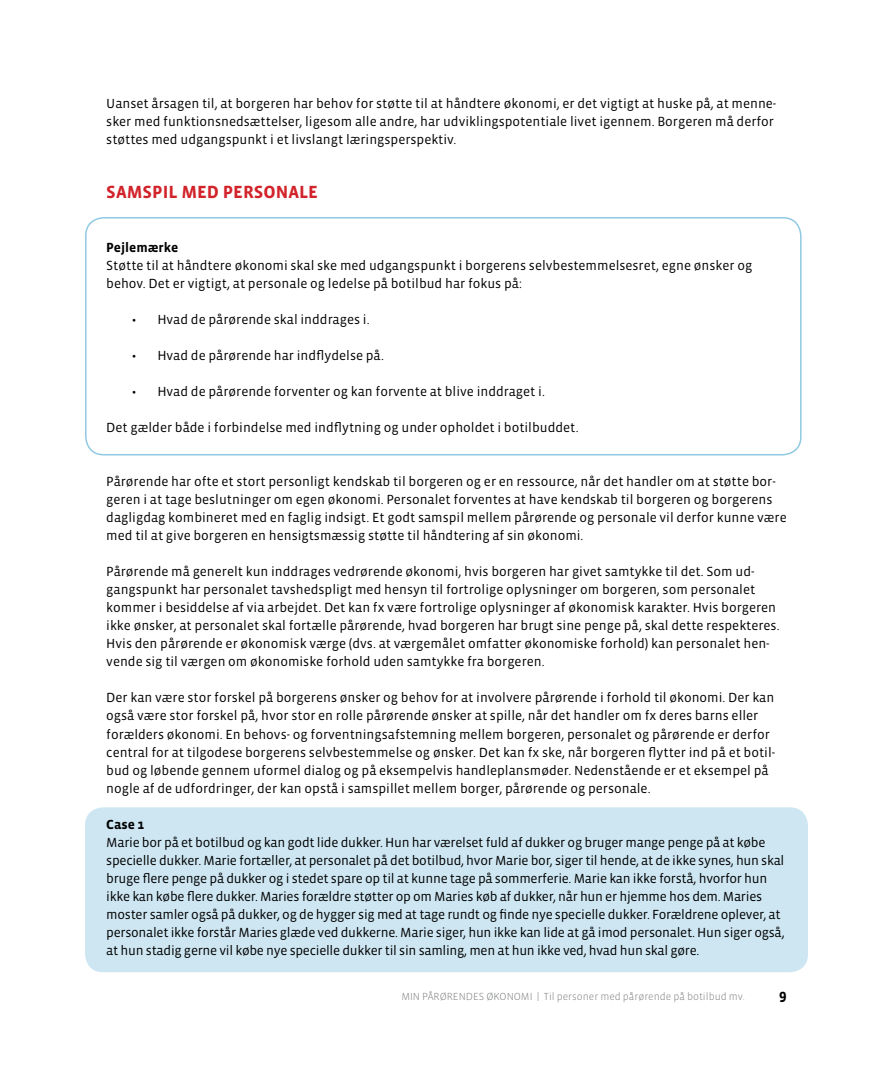
<style>
.page{position:relative;width:893px;height:1085px;background:#fff}
.page>*{position:absolute;margin:0;border:0;box-sizing:border-box;transform-origin:0 0}
.t1{font:700 18px "Vista Sans OT";color:#d2232a}
.t2{font:700 15px "Vista Sans OT";color:#000}
.br{font:13.5px/18px "Vista Sans OT";color:#000}
.br-2{font:13.5px/18px "Vista Sans OT";letter-spacing:-.02em;color:#000}
.mr{font:700 13.5px "Vista Sans OT";color:#000}
.t3{font:300 10.5px "Vista Sans OT";color:#808285}
</style>
<div class="page">
<div style="left:85px;top:807px;width:723px;height:165px;background:#cde6f2;border-radius:18px"></div>
<div style="left:85px;top:217px;width:716px;height:238px;border:2px solid #8fc9e3;border-radius:18px"></div>
<p class="br" style="left:106px;top:95px;width:671px">Uanset årsagen til, at borgeren har behov for støtte til at håndtere økonomi, er det vigtigt at huske på, at menne&shy;sker med funktionsnedsættelser, ligesom alle andre, har udviklingspotentiale livet igennem. Borgeren må derfor støttes med udgangspunkt i et livslangt læringsperspektiv.</p>
<h4 class="t1" style="left:106px;top:183px;width:213px">SAMSPIL MED PERSONALE</h4>
<p class="mr" style="left:106px;top:241px;width:74px">Pejlemærke</p>
<p class="br" style="left:106px;top:257px;width:647px">Støtte til at håndtere økonomi skal ske med udgangspunkt i borgerens selvbestemmelsesret, egne ønsker og behov. Det er vigtigt, at personale og ledelse på botilbud har fokus på:</p>
<p class="br" style="left:132px;top:311px;width:239px">• Hvad de pårørende skal inddrages i.</p>
<p class="br" style="left:132px;top:347px;width:254px">• Hvad de pårørende har indflydelse på.</p>
<p class="br" style="left:132px;top:383px;width:415px">• Hvad de pårørende forventer og kan forvente at blive inddraget i.</p>
<p class="br" style="left:106px;top:419px;width:474px">Det gælder både i forbindelse med indflytning og under opholdet i botilbuddet.</p>
<p class="br" style="left:106px;top:473px;width:682px">Pårørende har ofte et stort personligt kendskab til borgeren og er en ressource, når det handler om at støtte bor&shy;geren i at tage beslutninger om egen økonomi. Personalet forventes at have kendskab til borgeren og borgerens dagligdag kombineret med en faglig indsigt. Et godt samspil mellem pårørende og personale vil derfor kunne være med til at give borgeren en hensigtsmæssig støtte til håndtering af sin økonomi.</p>
<p class="br" style="left:106px;top:563px;width:675px">Pårørende må generelt kun inddrages vedrørende økonomi, hvis borgeren har givet samtykke til det. Som ud&shy;gangspunkt har personalet tavshedspligt med hensyn til fortrolige oplysninger om borgeren, som personalet kommer i besiddelse af via arbejdet. Det kan fx være fortrolige oplysninger af økonomisk karakter. Hvis borgeren ikke ønsker, at personalet skal fortælle pårørende, hvad borgeren har brugt sine penge på, skal dette respekteres.<br>Hvis den pårørende er økonomisk værge (dvs. at værgemålet omfatter økonomiske forhold) kan personalet hen&shy;vende sig til værgen om økonomiske forhold uden samtykke fra borgeren.</p>
<p class="br" style="left:106px;top:689px;width:670px">Der kan være stor forskel på borgerens ønsker og behov for at involvere pårørende i forhold til økonomi. Der kan også være stor forskel på, hvor stor en rolle pårørende ønsker at spille, når det handler om fx deres barns eller forælders økonomi. En behovs- og forventningsafstemning mellem borgeren, personalet og pårørende er derfor central for at tilgodese borgerens selvbestemmelse og ønsker. Det kan fx ske, når borgeren flytter ind på et botil&shy;bud og løbende gennem uformel dialog og på eksempelvis handleplansmøder. Nedenstående er et eksempel på nogle af de udfordringer, der kan opstå i samspillet mellem borger, pårørende og personale.</p>
<p class="mr" style="left:106px;top:817px;width:40px">Case 1</p>
<p class="br-2" style="left:106px;top:833px;width:680px">Marie bor på et botilbud og kan godt lide dukker. Hun har værelset fuld af dukker og bruger mange penge på at købe specielle dukker. Marie fortæller, at personalet på det botilbud, hvor Marie bor, siger til hende, at de ikke synes, hun skal bruge flere penge på dukker og i stedet spare op til at kunne tage på sommerferie. Marie kan ikke forstå, hvorfor hun ikke kan købe flere dukker. Maries forældre støtter op om Maries køb af dukker, når hun er hjemme hos dem. Maries moster samler også på dukker, og de hygger sig med at tage rundt og finde nye specielle dukker. Forældrene oplever, at personalet ikke forstår Maries glæde ved dukkerne. Marie siger, hun ikke kan lide at gå imod personalet. Hun siger også, at hun stadig gerne vil købe nye specielle dukker til sin samling, men at hun ikke ved, hvad hun skal gøre.</p>
<p class="t3" style="left:401px;top:990px;width:345px">MIN PÅRØRENDES ØKONOMI | Til personer med pårørende på botilbud mv.</p>
<p class="t2" style="left:779px;top:986px;width:9px">9</p>
</div>
